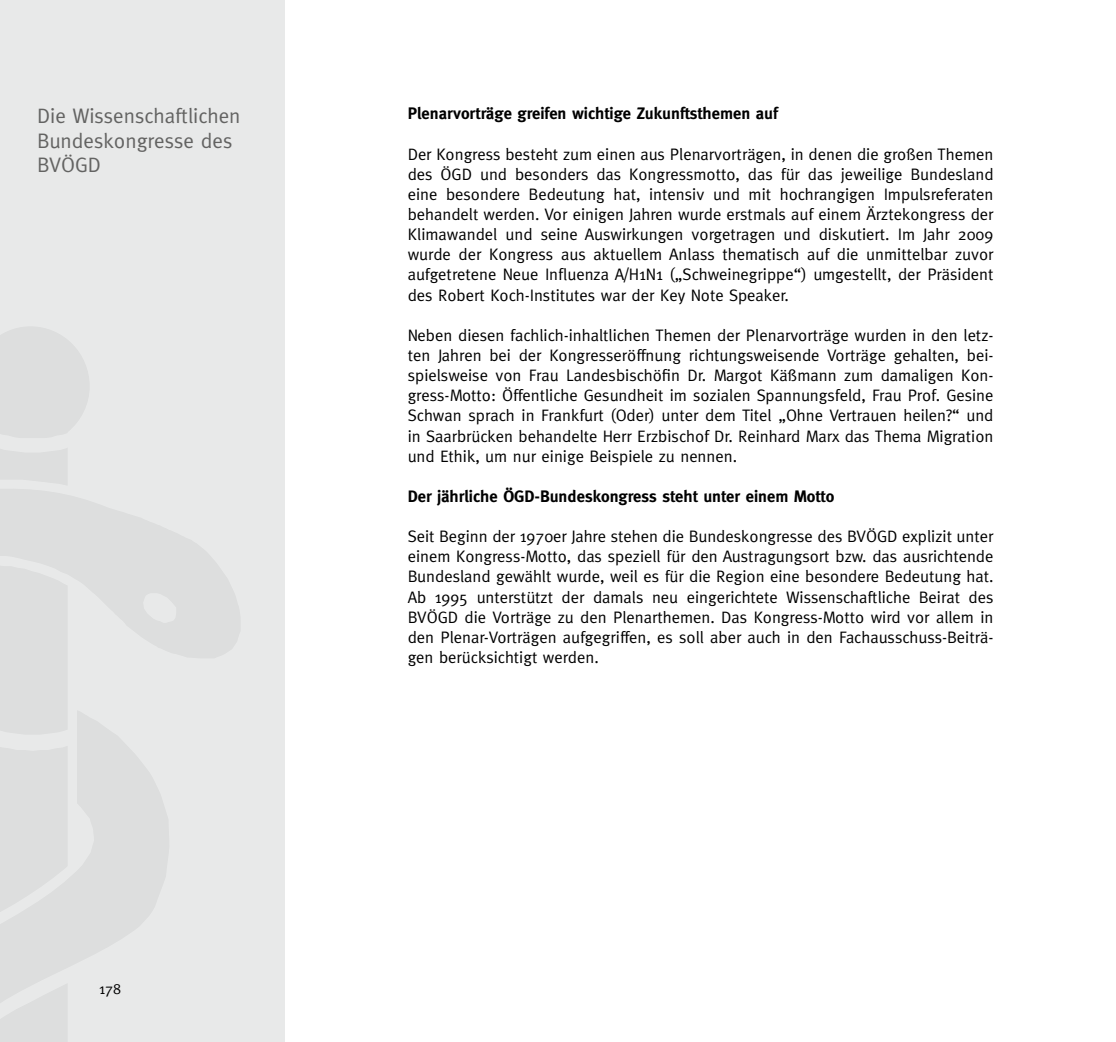
<style>
.page{position:relative;width:1116px;height:1042px;background:#fff}
.page>*{position:absolute;margin:0;border:0;box-sizing:border-box;transform-origin:0 0}
.t1{font:21px/24.5px "Meta";color:#636362}
.t2{font:16.62px/20.1px "Meta";color:#000;text-align:justify}
.t3{font:700 16.62px "Meta";color:#000}
.t4{font:14.88px "Meta";color:#000}
</style>
<div class="page">
<div style="left:0;top:0;width:284px;height:1042px;background:#e8e9e9"></div>
<svg style="left:90px;top:502px;width:150px;height:156px;fill:#dddede"></svg>
<svg style="left:68px;top:718px;width:101px;height:249px;fill:#dddede"></svg>
<svg style="left:0;top:747px;width:68px;height:295px"></svg>
<svg style="left:0;top:327px;width:90px;height:408px"></svg>
<p class="t1" style="left:37px;top:104px;width:205px">Die Wissenschaftlichen<br>Bundeskongresse des<br>BVÖGD</p>
<p class="t3" style="left:407px;top:104px;width:371px">Plenarvorträge greifen wichtige Zukunftsthemen auf</p>
<p class="t2" style="left:407px;top:144px;width:587px">Der Kongress besteht zum einen aus Plenarvorträgen, in denen die großen Themen des ÖGD und besonders das Kongressmotto, das für das jeweilige Bundesland eine besondere Bedeutung hat, intensiv und mit hochrangigen Impulsreferaten behandelt werden. Vor einigen Jahren wurde erstmals auf einem Ärztekongress der Klimawandel und seine Auswirkungen vorgetragen und diskutiert. Im Jahr 2009 wurde der Kongress aus aktuellem Anlass thematisch auf die unmittelbar zuvor aufgetretene Neue Influenza A/H1N1 („Schweinegrippe“) umgestellt, der Präsident des Robert Koch-Institutes war der Key Note Speaker.</p>
<p class="t2" style="left:407px;top:325px;width:587px">Neben diesen fachlich-inhaltlichen Themen der Plenarvorträge wurden in den letz&shy;ten Jahren bei der Kongresseröffnung richtungsweisende Vorträge gehalten, bei&shy;spielsweise von Frau Landesbischöfin Dr. Margot Käßmann zum damaligen Kon&shy;gress-Motto: Öffentliche Gesundheit im sozialen Spannungsfeld, Frau Prof. Gesine Schwan sprach in Frankfurt (Oder) unter dem Titel „Ohne Vertrauen heilen?“ und in Saarbrücken behandelte Herr Erzbischof Dr. Reinhard Marx das Thema Migration und Ethik, um nur einige Beispiele zu nennen.</p>
<p class="t3" style="left:407px;top:486px;width:428px">Der jährliche ÖGD-Bundeskongress steht unter einem Motto</p>
<p class="t2" style="left:407px;top:526px;width:587px">Seit Beginn der 1970er Jahre stehen die Bundeskongresse des BVÖGD explizit unter einem Kongress-Motto, das speziell für den Austragungsort bzw. das ausrichtende Bundesland gewählt wurde, weil es für die Region eine besondere Bedeutung hat.<br>Ab 1995 unterstützt der damals neu eingerichtete Wissenschaftliche Beirat des BVÖGD die Vorträge zu den Plenarthemen. Das Kongress-Motto wird vor allem in den Plenar-Vorträgen aufgegriffen, es soll aber auch in den Fachausschuss-Beiträ&shy;gen berücksichtigt werden.</p>
<p class="t4" style="left:99px;top:980px;width:23px">178</p>
</div>
